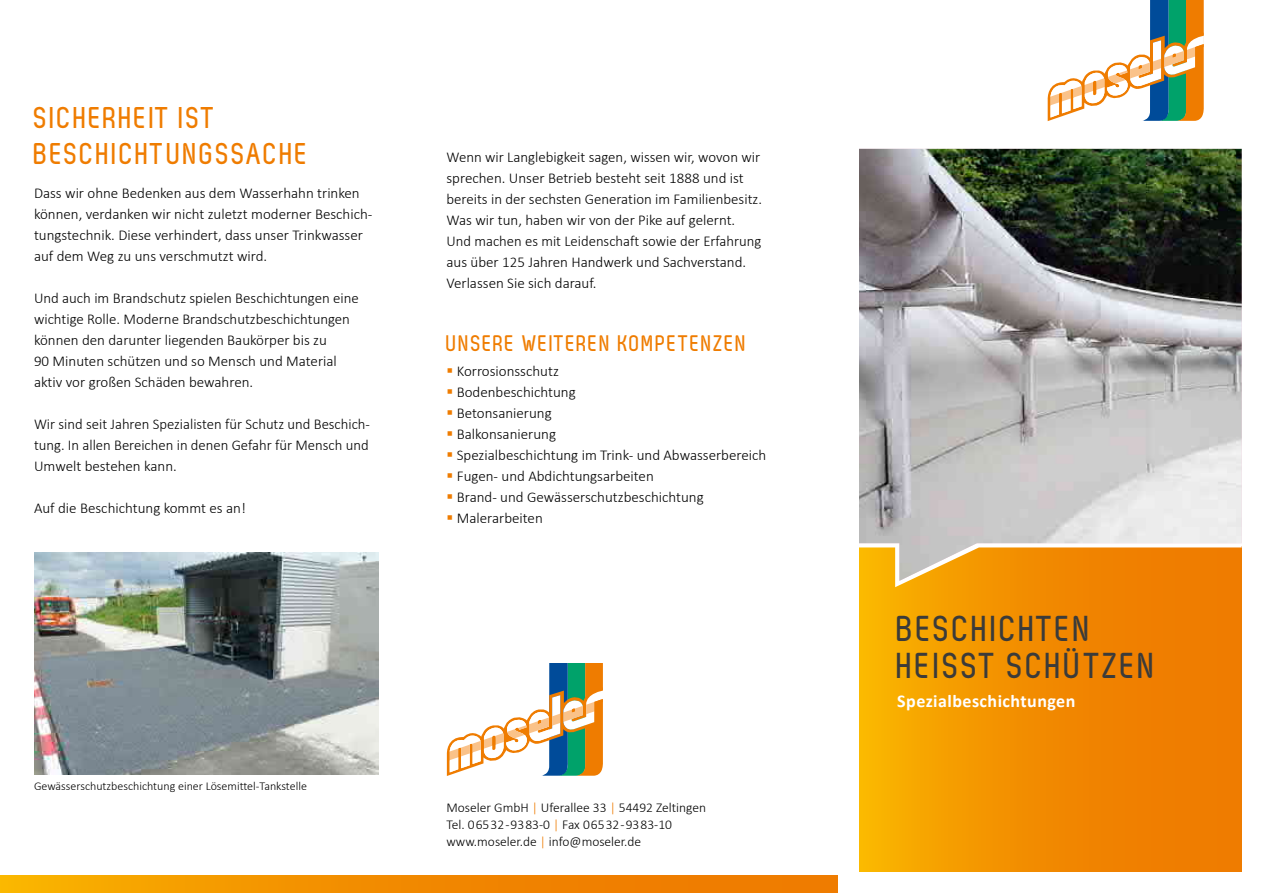
<style>
.page{position:relative;width:1263px;height:893px;background:#fff}
.page>*{position:absolute;margin:0;border:0;box-sizing:border-box;transform-origin:0 0}
.t1{font:700 36px/37.5px "Zag";letter-spacing:.075em;color:#3b3b3a}
.t2{font:700 30px/36px "Zag";letter-spacing:.075em;color:#ef7c00}
.t3{font:700 22.5px "Zag";letter-spacing:.075em;color:#ef7c00}
.t4{font:700 18px "Calibri";letter-spacing:.025em;color:#fff}
.t5{font:300 15px/21px "Calibri";color:#000}
.t6{font:300 13.5px/17.2px "Calibri";color:#000}
.t7{font:300 12px "Calibri";color:#000}
.s1{color:#ef7c00}
</style>
<div class="page">
<div style="left:859px;top:546px;width:383px;height:326px;background:linear-gradient(to right,#f9ae00,#ed7100)"></div>
<svg style="left:1048px;top:0;width:156px;height:121px"></svg>
<img style="left:859px;top:149px;width:383px;height:432px">
<svg style="left:447px;top:663px;width:156px;height:113px"></svg>
<div style="left:0;top:876px;width:838px;height:17px;background:linear-gradient(to right,#f8ac00,#ed7100)"></div>
<img style="left:34px;top:553px;width:344px;height:222px">
<h2 class="t2" style="left:34px;top:100px;width:276px">SICHERHEIT IST<br>BESCHICHTUNGSSACHE</h2>
<p class="t5" style="left:34px;top:182px;width:340px">Dass wir ohne Bedenken aus dem Wasserhahn trinken können, verdanken wir nicht zuletzt moderner Beschich&shy;tungstechnik. Diese verhindert, dass unser Trinkwasser auf dem Weg zu uns verschmutzt wird.</p>
<p class="t5" style="left:34px;top:287px;width:326px">Und auch im Brandschutz spielen Beschichtungen eine wichtige Rolle. Moderne Brandschutzbeschichtungen können den darunter liegenden Baukörper bis zu<br>90 Minuten schützen und so Mensch und Material aktiv vor großen Schäden bewahren.</p>
<p class="t5" style="left:34px;top:413px;width:337px;text-align:justify">Wir sind seit Jahren Spezialisten für Schutz und Beschich&shy;tung. In allen Bereichen in denen Gefahr für Mensch und Umwelt bestehen kann.</p>
<p class="t5" style="left:34px;top:497px;width:213px">Auf die Beschichtung kommt es an!</p>
<p class="t5" style="left:446px;top:147px;width:317px">Wenn wir Langlebigkeit sagen, wissen wir, wovon wir sprechen. Unser Betrieb besteht seit 1888 und ist bereits in der sechsten Generation im Familienbesitz.<br>Was wir tun, haben wir von der Pike auf gelernt.<br>Und machen es mit Leidenschaft sowie der Erfahrung aus über 125 Jahren Handwerk und Sachverstand.<br>Verlassen Sie sich darauf.</p>
<h3 class="t3" style="left:446px;top:331px;width:302px">UNSERE WEITEREN KOMPETENZEN</h3>
<p class="t5" style="left:446px;top:361px;width:114px"><span class="s1">▪</span> Korrosionsschutz</p>
<p class="t5" style="left:446px;top:382px;width:131px"><span class="s1">▪</span> Bodenbeschichtung</p>
<p class="t5" style="left:446px;top:403px;width:107px"><span class="s1">▪</span> Betonsanierung</p>
<p class="t5" style="left:446px;top:424px;width:111px"><span class="s1">▪</span> Balkonsanierung</p>
<p class="t5" style="left:446px;top:445px;width:321px"><span class="s1">▪</span> Spezialbeschichtung im Trink- und Abwasserbereich</p>
<p class="t5" style="left:446px;top:466px;width:209px"><span class="s1">▪</span> Fugen- und Abdichtungsarbeiten</p>
<p class="t5" style="left:446px;top:487px;width:259px"><span class="s1">▪</span> Brand- und Gewässerschutzbeschichtung</p>
<p class="t5" style="left:446px;top:508px;width:98px"><span class="s1">▪</span> Malerarbeiten</p>
<p class="t7" style="left:34px;top:779px;width:274px">Gewässerschutzbeschichtung einer Lösemittel-Tankstelle</p>
<p class="t6" style="left:446px;top:798px;width:261px">Moseler GmbH <span class="s1">|</span> Uferallee 33 <span class="s1">|</span> 54492 Zeltingen<br>Tel. 0 65 32 - 93 83-0 <span class="s1">|</span> Fax 0 65 32 - 93 83-10 www.moseler.de <span class="s1">|</span> info@moseler.de</p>
<h1 class="t1" style="left:897px;top:609px;width:260px">BESCHICHTEN<br>HEISST SCHÜTZEN</h1>
<p class="t4" style="left:897px;top:689px;width:180px">Spezialbeschichtungen</p>
</div>
